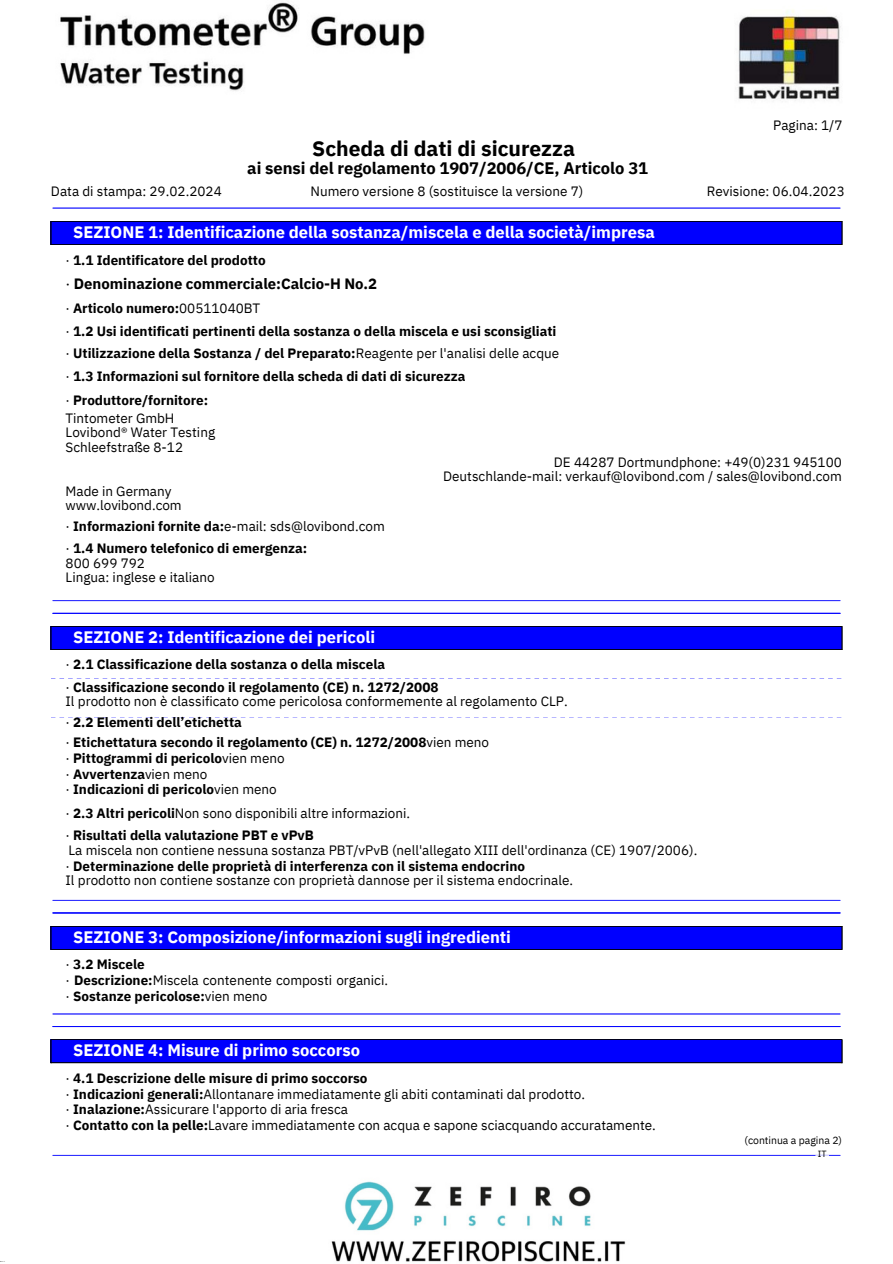
<style>
.page{position:relative;width:893px;height:1264px;background:#fff}
.page>*{position:absolute;margin:0;border:0;box-sizing:border-box;transform-origin:0 0}
.t1{font:700 21px "IBM Plex Sans";color:#000}
.t2{font:700 16.5px "IBM Plex Sans";color:#fff}
.t3{font:700 16.5px "IBM Plex Sans";letter-spacing:-.005em;color:#000}
.t4{font:700 15px "IBM Plex Sans";letter-spacing:-.005em;color:#000}
.t5{font:13.5px/15.8px "IBM Plex Sans";color:#000}
.t6{font:700 13.5px/22.8px "IBM Plex Sans";color:#000}
.t7{font:10.5px "IBM Plex Sans";letter-spacing:-.005em;color:#000}
.t8{font:9px "IBM Plex Sans";color:#000}
.s1{font-weight:400}
.s2{font-weight:700}
</style>
<div class="page">
<img style="left:60px;top:2px;width:781px;height:99px">
<svg style="left:59px;top:678px;width:290px;height:1px"></svg>
<svg style="left:59px;top:717px;width:290px;height:1px"></svg>
<svg style="left:53px;top:1154px;width:787px;height:2px;background:#8d8dff"></svg>
<svg style="left:51px;top:221px;width:791px;height:24px;background:#0000eb"></svg>
<svg style="left:53px;top:208px;width:787px;height:1px"></svg>
<svg style="left:53px;top:600px;width:787px;height:1px"></svg>
<svg style="left:51px;top:626px;width:791px;height:24px;background:#0000eb"></svg>
<svg style="left:53px;top:613px;width:787px;height:1px"></svg>
<svg style="left:53px;top:899px;width:787px;height:2px;background:#8b8bff"></svg>
<svg style="left:51px;top:926px;width:791px;height:24px;background:#0000eb"></svg>
<svg style="left:53px;top:912px;width:787px;height:2px;background:#2e2eff"></svg>
<hr style="left:53px;top:1013px;width:787px;height:2px;background:#6d6dff">
<svg style="left:51px;top:1039px;width:791px;height:24px;background:#0000ec"></svg>
<svg style="left:53px;top:1026px;width:787px;height:1px"></svg>
<img style="left:331px;top:1181px;width:295px;height:81px">
<h2 class="t1" style="left:312px;top:134px;width:264px">Scheda di dati di sicurezza</h2>
<h1 class="t5" style="left:51px;top:183px;width:172px">Data di stampa: 29.02.2024</h1>
<h2 class="t3" style="left:247px;top:157px;width:402px">ai sensi del regolamento 1907/2006/CE, Articolo 31</h2>
<h3 class="t5" style="left:310px;top:183px;width:274px">Numero versione 8 (sostituisce la versione 7)</h3>
<h3 class="t2" style="left:73px;top:221px;width:583px">SEZIONE 1: Identificazione della sostanza/miscela e della società/impresa</h3>
<h3 class="t5" style="left:773px;top:117px;width:71px">Pagina: 1/7</h3>
<h2 class="t5" style="left:706px;top:183px;width:139px">Revisione: 06.04.2023</h2>
<h3 class="t6" style="left:66px;top:248px;width:201px"><span class="s1">·</span> 1.1 Identificatore del prodotto</h3>
<h3 class="t4" style="left:66px;top:273px;width:313px"><span class="s1">·</span> Denominazione commerciale:Calcio-H No.2</h3>
<h3 class="t6" style="left:66px;top:297px;width:495px"><span class="s1">·</span> Articolo numero:<span class="s1">00511040BT<br>·</span> 1.2 Usi identificati pertinenti della sostanza o della miscela e usi sconsigliati <span class="s1">·</span> Utilizzazione della Sostanza / del Preparato:<span class="s1">Reagente per l'analisi delle acque ·</span> 1.3 Informazioni sul fornitore della scheda di dati di sicurezza<br><span class="s1">·</span> Produttore/fornitore:</h3>
<h3 class="t5" style="left:66px;top:410px;width:151px;line-height:14.7px">Tintometer GmbH<br>Lovibond® Water Testing<br>Schleefstraße 8-12</h3>
<h3 class="t5" style="left:443px;top:454px;width:400px;line-height:14.7px;text-align:right">DE 44287 Dortmundphone: +49(0)231 945100<br>Deutschlande-mail: verkauf@lovibond.com / sales@lovibond.com</h3>
<h3 class="t5" style="left:66px;top:483px;width:118px;line-height:14.7px">Made in Germany www.lovibond.com</h3>
<h3 class="t6" style="left:66px;top:514px;width:321px"><span class="s1">·</span> Informazioni fornite da:<span class="s1">e-mail: sds@lovibond.com ·</span> 1.4 Numero telefonico di emergenza:</h3>
<h3 class="t5" style="left:66px;top:555px;width:151px;line-height:14.7px">800 699 792<br>Lingua: inglese e italiano</h3>
<h2 class="t2" style="left:73px;top:626px;width:303px">SEZIONE 2: Identificazione dei pericoli</h2>
<h3 class="t6" style="left:66px;top:653px;width:374px"><span class="s1">·</span> 2.1 Classificazione della sostanza o della miscela<br><span class="s1">·</span> Classificazione secondo il regolamento (CE) n. 1272/2008</h3>
<h3 class="t5" style="left:66px;top:691px;width:503px;line-height:20.2px">Il prodotto non è classificato come pericolosa conformemente al regolamento CLP. · <span class="s2">2.2 Elementi dell’etichetta<br></span>· <span class="s2">Etichettatura secondo il regolamento (CE) n. 1272/2008</span>vien meno</h3>
<h3 class="t6" style="left:66px;top:749px;width:220px;line-height:15.8px"><span class="s1">·</span> Pittogrammi di pericolo<span class="s1">vien meno ·</span> Avvertenza<span class="s1">vien meno<br>·</span> Indicazioni di pericolo<span class="s1">vien meno</span></h3>
<h3 class="t6" style="left:66px;top:801px;width:346px"><span class="s1">·</span> 2.3 Altri pericoli<span class="s1">Non sono disponibili altre informazioni. ·</span> Risultati della valutazione PBT e vPvB</h3>
<h3 class="t5" style="left:66px;top:842px;width:633px;line-height:15.1px">La miscela non contiene nessuna sostanza PBT/vPvB (nell'allegato XIII dell'ordinanza (CE) 1907/2006). · <span class="s2">Determinazione delle proprietà di interferenza con il sistema endocrino<br></span>Il prodotto non contiene sostanze con proprietà dannose per il sistema endocrinale.</h3>
<h3 class="t2" style="left:73px;top:925px;width:439px">SEZIONE 3: Composizione/informazioni sugli ingredienti</h3>
<h2 class="t5" style="left:66px;top:956px;width:324px">· <span class="s2">3.2 Miscele<br></span>· <span class="s2">Descrizione:</span>Miscela contenente composti organici. · <span class="s2">Sostanze pericolose:</span>vien meno</h2>
<h3 class="t2" style="left:73px;top:1039px;width:288px">SEZIONE 4: Misure di primo soccorso</h3>
<h3 class="t5" style="left:66px;top:1069px;width:592px">· <span class="s2">4.1 Descrizione delle misure di primo soccorso<br></span>· <span class="s2">Indicazioni generali:</span>Allontanare immediatamente gli abiti contaminati dal prodotto.<br>· <span class="s2">Inalazione:</span>Assicurare l'apporto di aria fresca<br>· <span class="s2">Contatto con la pelle:</span>Lavare immediatamente con acqua e sapone sciacquando accuratamente.</h3>
<p class="t7" style="left:744px;top:1133px;width:99px">(continua a pagina 2)</p>
<p class="t8" style="left:817px;top:1147px;width:10px">IT</p>
</div>
